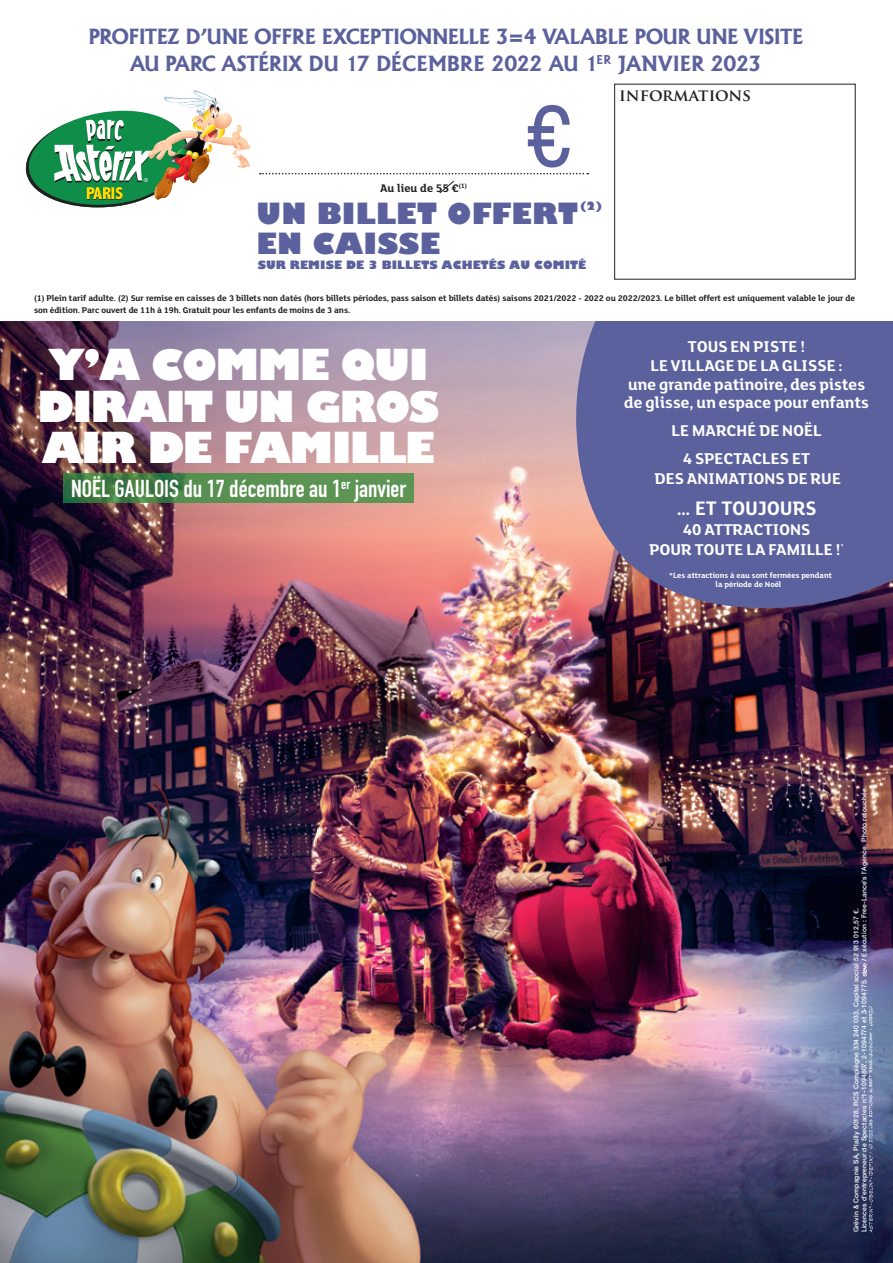
<style>
.page{position:relative;width:893px;height:1263px;background:#fff}
.page>*{position:absolute;margin:0;border:0;box-sizing:border-box;transform-origin:0 0}
.t1{font:88.65px "DIN2014";color:#5b619c}
.t2{font:800 41.7px/41.7px "Gill Sans";letter-spacing:-.04em;color:#fff}
.t3{font:800 28.5px "Gill Sans";letter-spacing:.01em;color:#5b619c}
.t4{font:700 24.15px "DIN Condensed";color:#fff}
.t5{font:700 21.3px "FS Lola";color:#fff;scale:.95 1}
.t6{font:700 20.1px/26.7px "Albertus";letter-spacing:-.025em;color:#5b619c;text-align:center}
.t7{font:700 17.1px/18.9px "FS Lola";color:#fff;text-align:center}
.t8{font:700 16.5px "Trajan Pro";color:#231f20}
.t9{font:700 12px "FS Lola";color:#231f20}
.t10{font:800 11.4px "Gill Sans";color:#5b619c}
.t11{font:800 11.25px "Gill Sans";letter-spacing:.01em;color:#5b619c}
.t12{font:700 9px/11.6px "FS Lola";letter-spacing:-.01em;color:#231f20}
.t13{font:700 8.25px/9.9px "FS Lola";color:#fff;text-align:center}
.t14{font:500 6.75px/8.1px "Helvetica Neue LT Com";letter-spacing:.02em;color:#fff}
.t15{font:700 6.45px "FS Lola";color:#fff}
</style>
<div class="page">
<svg style="left:260px;top:173px;width:328px;height:1px"></svg>
<svg style="left:439px;top:180px;width:15px;height:14px"></svg>
<img style="left:0;top:321px;width:893px;height:942px">
<img style="left:0;top:775px;width:423px;height:488px">
<svg style="left:576px;top:321px;width:317px;height:287px;background:#626298"></svg>
<svg style="left:862px;top:963px;width:5px;height:13px"></svg>
<svg style="left:868px;top:1006px;width:5px;height:226px"></svg>
<img style="left:64px;top:473px;width:350px;height:30px">
<svg style="left:25px;top:90px;width:225px;height:118px"></svg>
<h3 class="t6" style="left:89px;top:24px;width:716px">PROFITEZ D’UNE OFFRE EXCEPTIONNELLE 3=4 VALABLE POUR UNE VISITE<br>AU PARC ASTÉRIX DU 17 DÉCEMBRE 2022 AU 1<sup>ER</sup> JANVIER 2023</h3>
<h1 class="t1" style="left:527px;top:81px;width:46px">€</h1>
<h3 class="t9" style="left:380px;top:180px;width:89px">Au lieu de 55 €<sup>(1)</sup></h3>
<h3 class="t3" style="left:257px;top:191px;width:323px">UN BILLET OFFERT</h3>
<p class="t10" style="left:580px;top:196px;width:24px">(2)</p>
<h3 class="t3" style="left:257px;top:221px;width:185px">EN CAISSE</h3>
<p class="t11" style="left:258px;top:256px;width:330px">SUR REMISE DE 3 BILLETS ACHETÉS AU COMITÉ</p>
<h3 class="t8" style="left:619px;top:85px;width:134px">INFORMATIONS</h3>
<p class="t12" style="left:34px;top:292px;width:823px">(1) Plein tarif adulte. (2) Sur remise en caisses de 3 billets non datés (hors billets périodes, pass saison et billets datés) saisons 2021/2022 - 2022 ou 2022/2023. Le billet offert est uniquement valable le jour de son édition. Parc ouvert de 11h à 19h. Gratuit pour les enfants de moins de 3 ans.</p>
<h2 class="t2" style="left:37px;top:344px;width:404px">Y’A COMME QUI<br>DIRAIT UN GROS<br>AIR DE FAMILLE</h2>
<h3 class="t4" style="left:71px;top:472px;width:336px">NOËL GAULOIS du 17 décembre au 1<sup>er</sup> janvier</h3>
<h3 class="t7" style="left:624px;top:336px;width:247px">TOUS EN PISTE !<br>LE VILLAGE DE LA GLISSE :<br>une grande patinoire, des pistes de glisse, un espace pour enfants</h3>
<h3 class="t7" style="left:672px;top:416px;width:152px;line-height:27.9px">LE MARCHÉ DE NOËL<br>4 SPECTACLES ET</h3>
<h3 class="t7" style="left:655px;top:468px;width:188px">DES ANIMATIONS DE RUE</h3>
<h3 class="t5" style="left:677px;top:494px;width:148px">… ET TOUJOURS</h3>
<h3 class="t7" style="left:650px;top:519px;width:193px;line-height:19.8px">40 ATTRACTIONS<br>POUR TOUTE LA FAMILLE !</h3>
<p class="t15" style="left:841px;top:542px;width:5px">*</p>
<p class="t13" style="left:617px;top:569px;width:5px">*</p>
<p class="t13" style="left:669px;top:569px;width:164px">*Les attractions à eau sont fermées pendant la période de Noël</p>
<p class="t14" style="left:860px;top:961px;width:176px;rotate:-90deg">/ Exécution : Free-Lance’s l’Agence. Photo retouchée.</p>
<p class="t14" style="left:852px;top:1232px;width:325px;rotate:-90deg">Grévin &amp; Compagnie SA, Plailly 60128, RCS Compiègne 334 240 033, Capital social 52 913 012,57 €.<br>Licences d’entrepreneur de Spectacles n°1-1094807, 2-1094774 et 3-1094775.</p>
</div>
